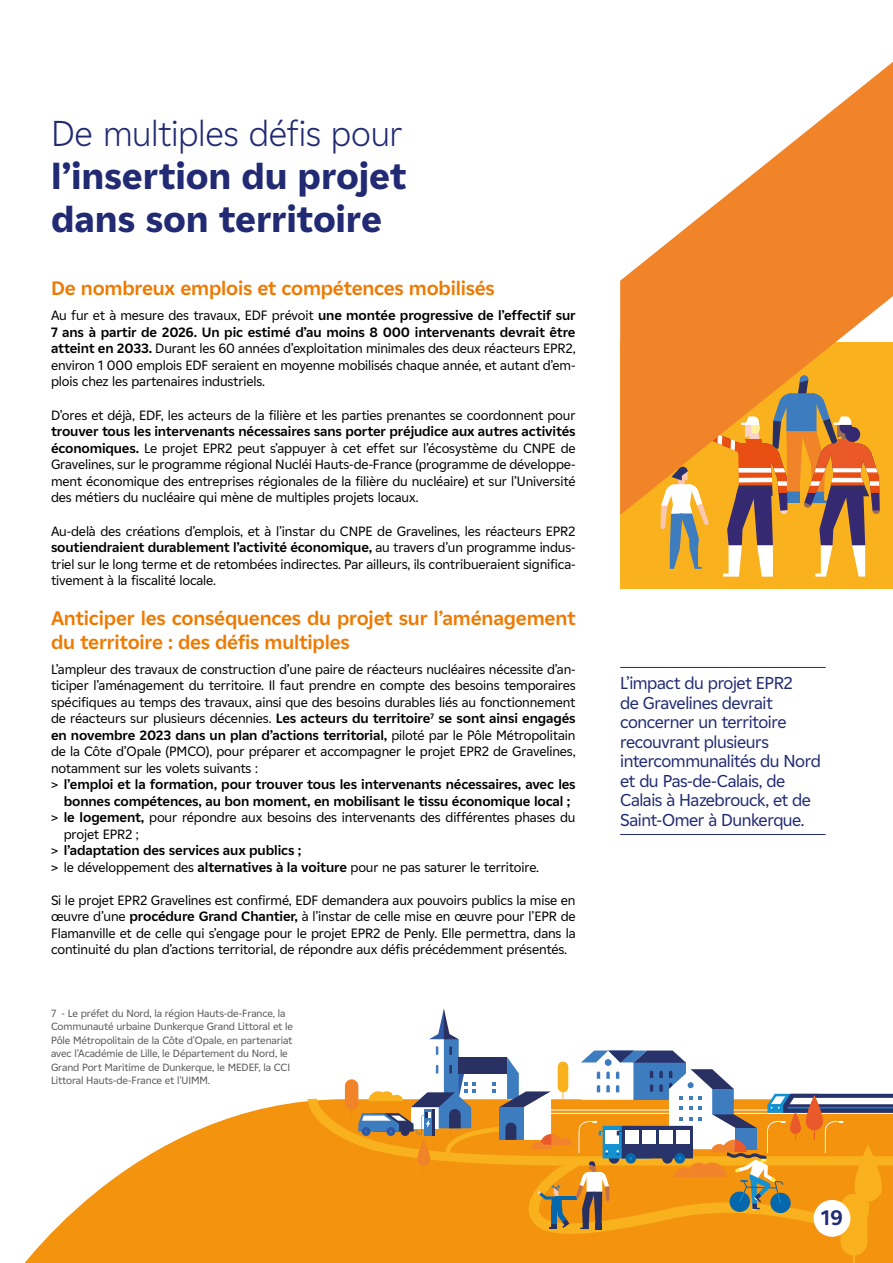
<style>
.page{position:relative;width:893px;height:1263px;background:#fff}
.page>*{position:absolute;margin:0;border:0;box-sizing:border-box;transform-origin:0 0}
.t1{font:800 36px/43.2px "EDF2020";letter-spacing:-.005em;color:#212a72}
.t2{font:300 36px "EDF2020";letter-spacing:-.01em;color:#212a72}
.t3{font:700 21px "EDF2020";color:#212a72}
.t4{font:700 19.5px/23.4px "EDF2020";letter-spacing:-.01em;color:#ef7900}
.t5{font:17.25px/19.5px "EDF2020";letter-spacing:-.025em;color:#212a72}
.t6{font:13.5px/16.5px "EDF2020";letter-spacing:-.01em;color:#000;text-align:justify}
.t7{font:700 13.5px "EDF2020";letter-spacing:-.01em;color:#000}
.t8{font:10.5px/13.5px "EDF2020";letter-spacing:-.01em;color:#575756}
.s1{font-weight:700}
.s2{font-weight:400}
</style>
<div class="page">
<svg style="left:24px;top:1099px;width:284px;height:164px;fill:#f3930e"></svg>
<svg style="left:308px;top:1009px;width:585px;height:254px"></svg>
<div style="left:620px;top:342px;width:273px;height:247px;background:#f9b11e"></div>
<svg style="left:660px;top:515px;width:206px;height:62px"></svg>
<svg style="left:620px;top:62px;width:273px;height:453px;fill:#f18428"></svg>
<hr style="left:620px;top:667px;width:206px;height:1px;background:#212a72">
<hr style="left:620px;top:834px;width:206px;height:1px;background:#212a72">
<div style="left:814px;top:1200px;width:36px;height:37px;background:#fff;border-radius:50%"></div>
<h1 class="t2" style="left:51px;top:108px;width:354px">De multiples défis pour</h1>
<h1 class="t1" style="left:51px;top:154px;width:357px">l’insertion du projet dans son territoire</h1>
<h3 class="t4" style="left:51px;top:276px;width:445px">De nombreux emplois et compétences mobilisés</h3>
<p class="t6" style="left:51px;top:307px;width:526px">Au fur et à mesure des travaux, EDF prévoit <span class="s1">une montée progressive de l’effectif sur 7 ans à partir de 2026. Un pic estimé d’au moins 8 000 intervenants devrait être atteint en 2033.</span> Durant les 60 années d’exploitation minimales des deux réacteurs EPR2, environ 1 000 emplois EDF seraient en moyenne mobilisés chaque année, et autant d’em&shy;plois chez les partenaires industriels.</p>
<p class="t6" style="left:51px;top:406px;width:526px">D’ores et déjà, EDF, les acteurs de la filière et les parties prenantes se coordonnent pour</p>
<p class="t6" style="left:51px;top:423px;width:526px"><span class="s1">trouver tous les intervenants nécessaires sans porter préjudice aux autres activités économiques.</span> Le projet EPR2 peut s’appuyer à cet effet sur l’écosystème du CNPE de Gravelines, sur le programme régional Nucléi Hauts-de-France (programme de développe&shy;ment économique des entreprises régionales de la filière du nucléaire) et sur l’Université des métiers du nucléaire qui mène de multiples projets locaux.</p>
<p class="t6" style="left:51px;top:522px;width:526px">Au-delà des créations d’emplois, et à l’instar du CNPE de Gravelines, les réacteurs EPR2 <span class="s1">soutiendraient durablement l’activité économique,</span> au travers d’un programme indus&shy;triel sur le long terme et de retombées indirectes. Par ailleurs, ils contribueraient significa&shy;tivement à la fiscalité locale.</p>
<h3 class="t4" style="left:51px;top:606px;width:526px">Anticiper les conséquences du projet sur l’aménagement du territoire : des défis multiples</h3>
<p class="t6" style="left:51px;top:660px;width:526px">L’ampleur des travaux de construction d’une paire de réacteurs nucléaires nécessite d’an-</p>
<p class="t6" style="left:51px;top:677px;width:526px">ticiper l’aménagement du territoire. Il faut prendre en compte des besoins temporaires</p>
<p class="t6" style="left:51px;top:693px;width:526px">spécifiques au temps des travaux, ainsi que des besoins durables liés au fonctionnement</p>
<p class="t7" style="left:51px;top:709px;width:526px"><span class="s2">de réacteurs sur plusieurs décennies.</span> Les acteurs du territoire<sup>7</sup> se sont ainsi engagés</p>
<p class="t7" style="left:51px;top:725px;width:526px">en novembre 2023 dans un plan d’actions territorial, <span class="s2">piloté par le Pôle Métropolitain</span></p>
<p class="t6" style="left:51px;top:743px;width:526px">de la Côte d’Opale (PMCO), pour préparer et accompagner le projet EPR2 de Gravelines,</p>
<p class="t6" style="left:51px;top:759px;width:208px">notamment sur les volets suivants :</p>
<p class="t7" style="left:51px;top:775px;width:526px"><span class="s2">&gt;</span> l’emploi et la formation, pour trouver tous les intervenants nécessaires, avec les</p>
<p class="t7" style="left:64px;top:791px;width:508px">bonnes compétences, au bon moment, en mobilisant le tissu économique local ;</p>
<p class="t6" style="left:51px;top:809px;width:526px">&gt; <span class="s1">le logement,</span> pour répondre aux besoins des intervenants des différentes phases du</p>
<p class="t6" style="left:64px;top:825px;width:76px">projet EPR2 ;</p>
<p class="t7" style="left:51px;top:841px;width:252px"><span class="s2">&gt;</span> l’adaptation des services aux publics ;</p>
<p class="t6" style="left:51px;top:858px;width:489px">&gt; le développement des <span class="s1">alternatives à la voiture</span> pour ne pas saturer le territoire.</p>
<p class="t6" style="left:51px;top:891px;width:526px">Si le projet EPR2 Gravelines est confirmé, EDF demandera aux pouvoirs publics la mise en œuvre d’une <span class="s1">procédure Grand Chantier,</span> à l’instar de celle mise en œuvre pour l’EPR de Flamanville et de celle qui s’engage pour le projet EPR2 de Penly. Elle permettra, dans la continuité du plan d’actions territorial, de répondre aux défis précédemment présentés.</p>
<p class="t8" style="left:51px;top:1006px;width:243px">7 - Le préfet du Nord, la région Hauts-de-France, la Communauté urbaine Dunkerque Grand Littoral et le Pôle Métropolitain de la Côte d’Opale, en partenariat avec l’Académie de Lille, le Département du Nord, le Grand Port Maritime de Dunkerque, le MEDEF, la CCI Littoral Hauts-de-France et l’UIMM.</p>
<p class="t5" style="left:620px;top:673px;width:202px">L’impact du projet EPR2<br>de Gravelines devrait concerner un territoire recouvrant plusieurs intercommunalités du Nord et du Pas-de-Calais, de<br>Calais à Hazebrouck, et de<br>Saint-Omer à Dunkerque.</p>
<h2 class="t3" style="left:821px;top:1202px;width:24px">19</h2>
</div>
